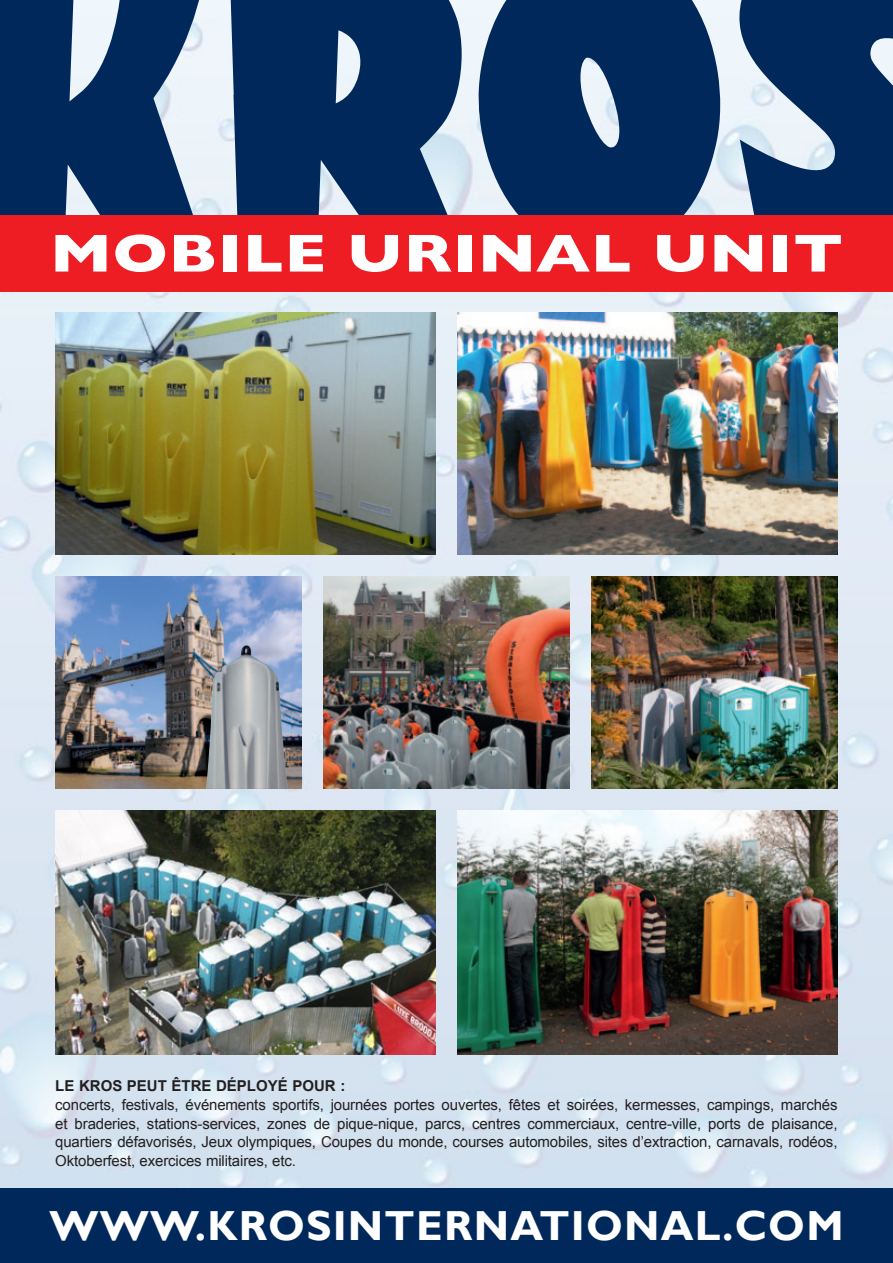
<style>
.page{position:relative;width:893px;height:1263px;background:#fff}
.page>*{position:absolute;margin:0;border:0;box-sizing:border-box;transform-origin:0 0}
.t1{font:700 54px "Gill Sans";letter-spacing:.01em;color:#fff;scale:1.2 1}
.t2{font:700 42px "Gill Sans";letter-spacing:.03em;color:#fff}
.Platte_tekst{font:15px/18.8px "Arial";letter-spacing:-.01em;color:#231f20;text-align:justify}
.Headings{font:700 15px "Arial";color:#231f20}
</style>
<div class="page">
<img style="left:0;top:291px;width:893px;height:897px">
<svg style="left:0;top:0;width:893px;height:215px;background:#30517b"></svg>
<div style="left:0;top:1188px;width:893px;height:75px;background:#00285b"></div>
<img style="left:55px;top:576px;width:247px;height:213px">
<img style="left:55px;top:313px;width:381px;height:242px">
<img style="left:457px;top:810px;width:381px;height:244px">
<img style="left:457px;top:313px;width:381px;height:242px">
<img style="left:55px;top:810px;width:381px;height:244px">
<img style="left:591px;top:576px;width:247px;height:213px">
<img style="left:323px;top:576px;width:247px;height:213px">
<div style="left:0;top:215px;width:893px;height:76px;background:#ee1d23"></div>
<img style="left:206px;top:645px;width:82px;height:144px">
<p class="t1" style="left:50px;top:222px;width:662px">MOBILE URINAL UNIT</p>
<p class="Headings" style="left:55px;top:1076px;width:292px">LE KROS PEUT ÊTRE DÉPLOYÉ POUR :</p>
<p class="Platte_tekst" style="left:55px;top:1095px;width:784px">concerts, festivals, événements sportifs, journées portes ouvertes, fêtes et soirées, kermesses, campings, marchés et braderies, stations-services, zones de pique-nique, parcs, centres commerciaux, centre-ville, ports de plaisance, quartiers défavorisés, Jeux olympiques, Coupes du monde, courses automobiles, sites d’extraction, carnavals, rodéos, Oktoberfest, exercices militaires, etc.</p>
<p class="t2" style="left:49px;top:1201px;width:795px">WWW.KROSINTERNATIONAL.COM</p>
</div>
